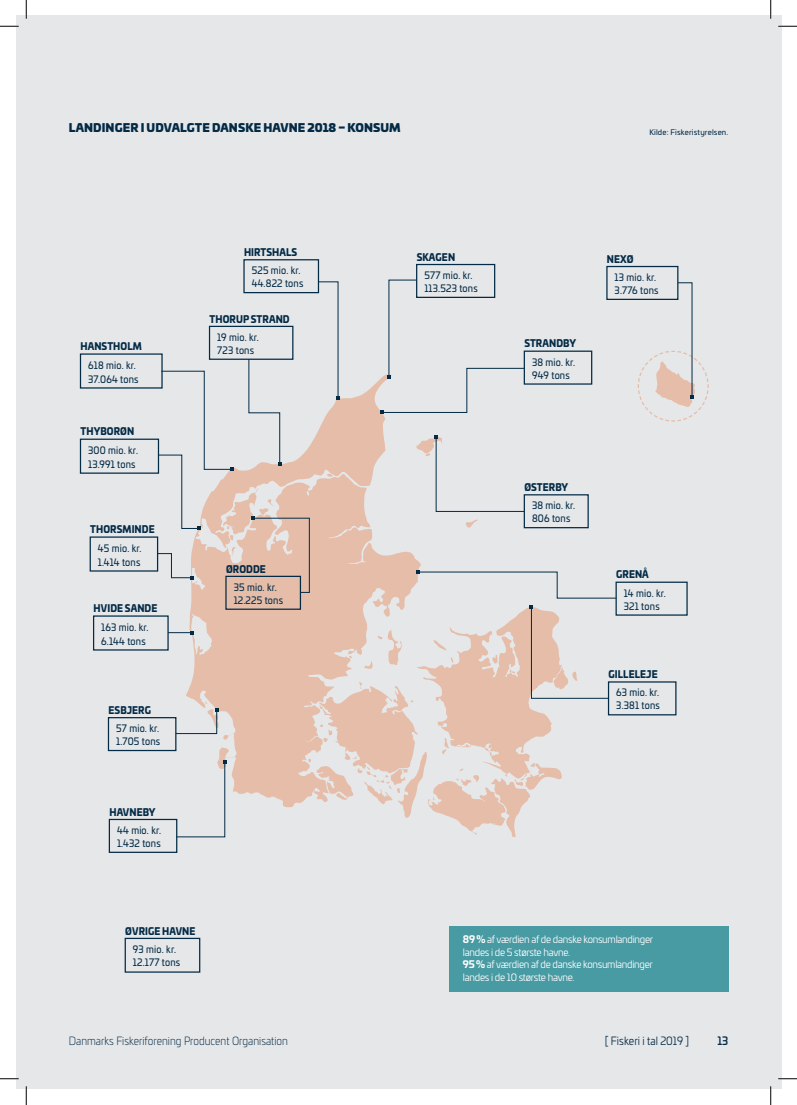
<style>
.page{position:relative;width:797px;height:1105px;background:#fff}
.page>*{position:absolute;margin:0;border:0;box-sizing:border-box;transform-origin:0 0}
.t1{font:300 11.25px "Univia Pro";color:#032b46;scale:.9 1}
.t2{font:11.25px "Univia Pro Ultra";letter-spacing:.01em;color:#032b46}
.t3{font:11.25px "Univia Pro";color:#032b46;scale:.9 1}
.t4{font:500 11.25px "Univia Pro";color:#032b46;scale:.9 1}
.t5{font:10px/13px "Univia Pro";letter-spacing:.02em;color:#032b46;scale:.9 1}
.t6{font:900 10px "Univia Pro";letter-spacing:.01em;color:#032b46;scale:.9 1}
.t7{font:10px/12.5px "Univia Pro";letter-spacing:-.03em;color:#fff;scale:.96 1}
.t8{font:7.5px "Univia Pro";letter-spacing:.02em;color:#032b46}
.s1{font-weight:700}
</style>
<div class="page">
<div style="left:16px;top:16px;width:765px;height:1073px;background:#e6e7e9"></div>
<svg style="left:186px;top:362px;width:502px;height:475px"></svg>
<svg style="left:176px;top:760px;width:51px;height:77px"></svg>
<svg style="left:176px;top:708px;width:42px;height:26px"></svg>
<svg style="left:318px;top:281px;width:22px;height:118px"></svg>
<svg style="left:169px;top:631px;width:25px;height:3px"></svg>
<svg style="left:248px;top:360px;width:33px;height:105px"></svg>
<svg style="left:380px;top:279px;width:145px;height:135px"></svg>
<svg style="left:416px;top:570px;width:201px;height:29px"></svg>
<svg style="left:637px;top:282px;width:72px;height:140px"></svg>
<svg style="left:434px;top:435px;width:91px;height:77px"></svg>
<svg style="left:529px;top:605px;width:80px;height:94px"></svg>
<svg style="left:158px;top:553px;width:36px;height:27px"></svg>
<svg style="left:158px;top:371px;width:76px;height:159px"></svg>
<svg style="left:251px;top:516px;width:59px;height:77px"></svg>
<div style="left:109px;top:819px;width:68px;height:34px;border:1px solid #032b46"></div>
<div style="left:108px;top:717px;width:68px;height:34px;border:1px solid #032b46"></div>
<div style="left:90px;top:536px;width:68px;height:36px;border:1px solid #032b46"></div>
<div style="left:80px;top:439px;width:79px;height:35px;border:1px solid #032b46"></div>
<div style="left:209px;top:326px;width:84px;height:34px;border:1px solid #032b46"></div>
<div style="left:243px;top:259px;width:76px;height:34px;border:1px solid #032b46"></div>
<div style="left:416px;top:264px;width:79px;height:34px;border:1px solid #032b46"></div>
<div style="left:523px;top:494px;width:65px;height:34px;border:1px solid #032b46"></div>
<div style="left:615px;top:582px;width:72px;height:34px;border:1px solid #032b46"></div>
<div style="left:608px;top:681px;width:68px;height:34px;border:1px solid #032b46"></div>
<div style="left:225px;top:576px;width:76px;height:34px;border:1px solid #032b46"></div>
<div style="left:125px;top:938px;width:75px;height:35px;border:1px solid #032b46"></div>
<div style="left:523px;top:351px;width:69px;height:34px;border:1px solid #032b46"></div>
<div style="left:606px;top:266px;width:72px;height:34px;border:1px solid #032b46"></div>
<div style="left:449px;top:926px;width:279px;height:66px;background:#489aa3"></div>
<svg style="left:0;top:25px;width:19px;height:2px"></svg>
<svg style="left:778px;top:25px;width:19px;height:2px"></svg>
<svg style="left:0;top:1078px;width:19px;height:1px"></svg>
<svg style="left:778px;top:1078px;width:19px;height:1px"></svg>
<svg style="left:25px;top:0;width:2px;height:19px"></svg>
<svg style="left:25px;top:1086px;width:2px;height:19px"></svg>
<svg style="left:770px;top:0;width:1px;height:19px"></svg>
<svg style="left:770px;top:1086px;width:1px;height:19px"></svg>
<p class="t2" style="left:69px;top:118px;width:333px">LANDINGER I UDVALGTE DANSKE HAVNE 2018 – KONSUM</p>
<p class="t8" style="left:649px;top:126px;width:80px">Kilde: Fiskeristyrelsen.</p>
<p class="t6" style="left:80px;top:338px;width:70px">HANSTHOLM</p>
<p class="t5" style="left:88px;top:357px;width:58px;line-height:14px">618 mio. kr.<br>37.064 tons</p>
<p class="t6" style="left:80px;top:423px;width:61px">THYBORØN</p>
<p class="t5" style="left:88px;top:442px;width:57px;line-height:14px">300 mio. kr.<br>13.991 tons</p>
<p class="t6" style="left:90px;top:521px;width:73px">THORSMINDE</p>
<p class="t5" style="left:98px;top:540px;width:50px;line-height:14px">45 mio. kr.<br>1.414 tons</p>
<p class="t6" style="left:94px;top:600px;width:72px">HVIDE SANDE</p>
<p class="t5" style="left:101px;top:619px;width:54px;line-height:14px">163 mio. kr.<br>6.144 tons</p>
<p class="t6" style="left:108px;top:702px;width:49px">ESBJERG</p>
<p class="t5" style="left:116px;top:721px;width:50px">57 mio. kr.<br>1.705 tons</p>
<p class="t6" style="left:109px;top:804px;width:53px">HAVNEBY</p>
<p class="t5" style="left:117px;top:823px;width:50px">44 mio. kr.<br>1.432 tons</p>
<p class="t6" style="left:244px;top:244px;width:61px">HIRTSHALS</p>
<p class="t5" style="left:252px;top:263px;width:59px">525 mio. kr.<br>44.822 tons</p>
<p class="t6" style="left:209px;top:311px;width:90px">THORUP STRAND</p>
<p class="t5" style="left:217px;top:330px;width:48px">19 mio. kr.<br>723 tons</p>
<p class="t6" style="left:226px;top:561px;width:46px">ØRODDE</p>
<p class="t5" style="left:234px;top:580px;width:56px">35 mio. kr.<br>12.225 tons</p>
<p class="t6" style="left:125px;top:923px;width:79px">ØVRIGE HAVNE</p>
<p class="t5" style="left:133px;top:942px;width:54px">93 mio. kr.<br>12.177 tons</p>
<p class="t6" style="left:417px;top:249px;width:44px">SKAGEN</p>
<p class="t5" style="left:424px;top:268px;width:61px">577 mio. kr.<br>113.523 tons</p>
<p class="t6" style="left:524px;top:335px;width:59px">STRANDBY</p>
<p class="t5" style="left:532px;top:355px;width:50px">38 mio. kr.<br>949 tons</p>
<p class="t6" style="left:607px;top:251px;width:31px">NEXØ</p>
<p class="t5" style="left:614px;top:270px;width:50px">13 mio. kr.<br>3.776 tons</p>
<p class="t6" style="left:524px;top:479px;width:50px">ØSTERBY</p>
<p class="t5" style="left:532px;top:499px;width:50px">38 mio. kr.<br>806 tons</p>
<p class="t6" style="left:616px;top:566px;width:38px">GRENÅ</p>
<p class="t5" style="left:624px;top:586px;width:48px">14 mio. kr.<br>321 tons</p>
<p class="t6" style="left:608px;top:666px;width:56px">GILLELEJE</p>
<p class="t5" style="left:616px;top:686px;width:50px">63 mio. kr.<br>3.381 tons</p>
<p class="t7" style="left:463px;top:933px;width:200px"><span class="s1">89 %</span> af værdien af de danske konsumlandinger landes i de 5 største havne.<br><span class="s1">95 %</span> af værdien af de danske konsumlandinger landes i de 10 største havne.</p>
<p class="t1" style="left:69px;top:1033px;width:245px">Danmarks Fiskeriforening Producent Organisation</p>
<p class="t3" style="left:605px;top:1033px;width:95px">[ Fiskeri i tal 2019 ]</p>
<p class="t4" style="left:717px;top:1032px;width:14px">13</p>
</div>
